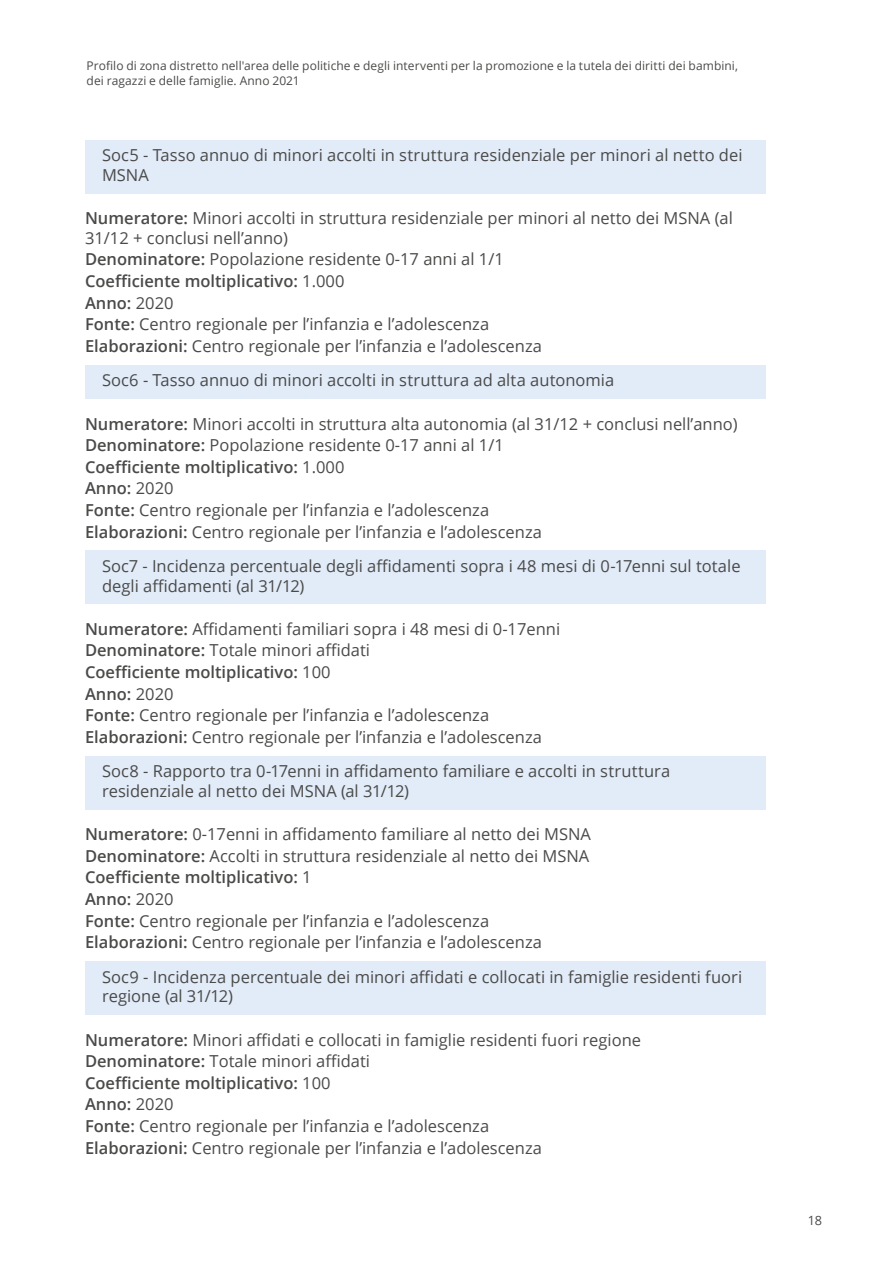
<style>
.page{position:relative;width:893px;height:1263px;background:#fff}
.page>*{position:absolute;margin:0;border:0;box-sizing:border-box;transform-origin:0 0}
.t1{font:16.5px/21.6px "Open Sans";color:#4a4a49}
.t2{font:12.75px "Open Sans";color:#4a4a49}
.t3{font:12px/14.4px "Open Sans";letter-spacing:.005em;color:#4a4a49}
.s1{font-weight:600}
</style>
<div class="page">
<div style="left:85px;top:140px;width:680px;height:53px;background:#e2ebf8"></div>
<div style="left:85px;top:365px;width:680px;height:34px;background:#e2ebf8"></div>
<div style="left:85px;top:551px;width:680px;height:53px;background:#e2ebf8"></div>
<div style="left:85px;top:756px;width:680px;height:53px;background:#e2ebf8"></div>
<div style="left:85px;top:961px;width:680px;height:53px;background:#e2ebf8"></div>
<p class="t3" style="left:87px;top:59px;width:653px">Profilo di zona distretto nell'area delle politiche e degli interventi per la promozione e la tutela dei diritti dei bambini, dei ragazzi e delle famiglie. Anno 2021</p>
<p class="t1" style="left:102px;top:145px;width:642px;line-height:19.5px">Soc5 - Tasso annuo di minori accolti in struttura residenziale per minori al netto dei<br>MSNA</p>
<p class="t1" style="left:85px;top:208px;width:649px;line-height:19.5px"><span class="s1">Numeratore:</span> Minori accolti in struttura residenziale per minori al netto dei MSNA (al<br>31/12 + conclusi nell’anno)</p>
<p class="t1" style="left:85px;top:248px;width:458px"><span class="s1">Denominatore:</span> Popolazione residente 0-17 anni al 1/1<br><span class="s1">Coefficiente moltiplicativo:</span> 1.000<br><span class="s1">Anno:</span> 2020<br><span class="s1">Fonte:</span> Centro regionale per l’infanzia e l’adolescenza <span class="s1">Elaborazioni:</span> Centro regionale per l’infanzia e l’adolescenza</p>
<p class="t1" style="left:102px;top:369px;width:514px">Soc6 - Tasso annuo di minori accolti in struttura ad alta autonomia</p>
<p class="t1" style="left:85px;top:412px;width:654px"><span class="s1">Numeratore:</span> Minori accolti in struttura alta autonomia (al 31/12 + conclusi nell’anno)<br><span class="s1">Denominatore:</span> Popolazione residente 0-17 anni al 1/1<br><span class="s1">Coefficiente moltiplicativo:</span> 1.000<br><span class="s1">Anno:</span> 2020<br><span class="s1">Fonte:</span> Centro regionale per l’infanzia e l’adolescenza<br><span class="s1">Elaborazioni:</span> Centro regionale per l’infanzia e l’adolescenza</p>
<p class="t1" style="left:102px;top:556px;width:640px;line-height:19.5px">Soc7 - Incidenza percentuale degli affidamenti sopra i 48 mesi di 0-17enni sul totale degli affidamenti (al 31/12)</p>
<p class="t1" style="left:85px;top:618px;width:477px"><span class="s1">Numeratore:</span> Affidamenti familiari sopra i 48 mesi di 0-17enni <span class="s1">Denominatore:</span> Totale minori affidati<br><span class="s1">Coefficiente moltiplicativo:</span> 100<br><span class="s1">Anno:</span> 2020<br><span class="s1">Fonte:</span> Centro regionale per l’infanzia e l’adolescenza <span class="s1">Elaborazioni:</span> Centro regionale per l’infanzia e l’adolescenza</p>
<p class="t1" style="left:102px;top:761px;width:570px;line-height:19.5px">Soc8 - Rapporto tra 0-17enni in affidamento familiare e accolti in struttura residenziale al netto dei MSNA (al 31/12)</p>
<p class="t1" style="left:85px;top:823px;width:507px"><span class="s1">Numeratore:</span> 0-17enni in affidamento familiare al netto dei MSNA <span class="s1">Denominatore:</span> Accolti in struttura residenziale al netto dei MSNA <span class="s1">Coefficiente moltiplicativo:</span> 1<br><span class="s1">Anno:</span> 2020<br><span class="s1">Fonte:</span> Centro regionale per l’infanzia e l’adolescenza <span class="s1">Elaborazioni:</span> Centro regionale per l’infanzia e l’adolescenza</p>
<p class="t1" style="left:102px;top:966px;width:642px;line-height:19.5px">Soc9 - Incidenza percentuale dei minori affidati e collocati in famiglie residenti fuori regione (al 31/12)</p>
<p class="t1" style="left:85px;top:1028px;width:557px"><span class="s1">Numeratore:</span> Minori affidati e collocati in famiglie residenti fuori regione <span class="s1">Denominatore:</span> Totale minori affidati<br><span class="s1">Coefficiente moltiplicativo:</span> 100<br><span class="s1">Anno:</span> 2020<br><span class="s1">Fonte:</span> Centro regionale per l’infanzia e l’adolescenza<br><span class="s1">Elaborazioni:</span> Centro regionale per l’infanzia e l’adolescenza</p>
<p class="t2" style="left:808px;top:1211px;width:16px">18</p>
</div>
